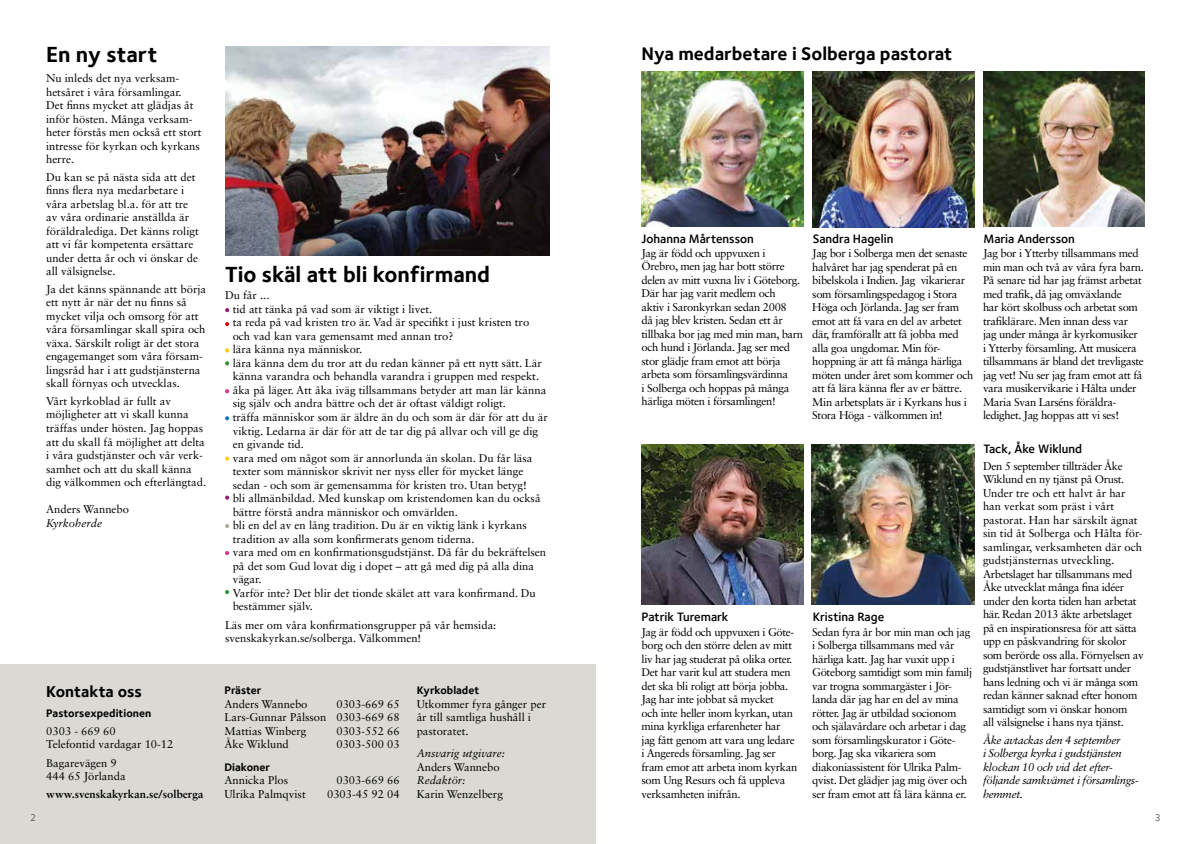
<style>
.page{position:relative;width:1191px;height:844px;background:#fff}
.page>*{position:absolute;margin:0;border:0;box-sizing:border-box;transform-origin:0 0}
.t1{font:700 22.5px "Foundry Sterling";color:#000}
.t2{font:700 18.75px "Foundry Sterling";color:#000}
.t3{font:700 16.25px "Foundry Sterling";color:#000}
.t4{font:600 12.5px "Foundry Sterling";color:#000}
.t5{font:11.25px/13.5px "Sabon LT Std";letter-spacing:-.03em;color:#000}
.t6{font:11.25px/13.5px "Sabon LT Std";color:#000}
.t7{font:italic 11.25px/13.5px "Sabon LT Std";letter-spacing:-.03em;color:#000}
.t8{font:700 11.25px "Foundry Sterling";color:#000}
.t9{font:italic 11.25px "Sabon LT Std";color:#000}
.t10{font:700 11.25px "Sabon LT Std";color:#000}
.t11{font:10px "Foundry Sterling";color:#46433a}
</style>
<div class="page">
<div style="left:0;top:664px;width:595px;height:179px;background:#dad9d3"></div>
<img style="left:641px;top:71px;width:162px;height:156px">
<img style="left:641px;top:444px;width:162px;height:160px">
<img style="left:812px;top:71px;width:162px;height:156px">
<img style="left:983px;top:71px;width:161px;height:156px">
<img style="left:811px;top:444px;width:163px;height:160px">
<svg style="left:225px;top:308px;width:4px;height:4px"></svg>
<svg style="left:225px;top:495px;width:4px;height:4px"></svg>
<svg style="left:225px;top:524px;width:4px;height:4px"></svg>
<svg style="left:225px;top:322px;width:4px;height:4px"></svg>
<svg style="left:225px;top:348px;width:4px;height:4px"></svg>
<svg style="left:225px;top:456px;width:4px;height:4px"></svg>
<svg style="left:225px;top:361px;width:4px;height:4px"></svg>
<svg style="left:225px;top:590px;width:4px;height:4px"></svg>
<svg style="left:225px;top:389px;width:4px;height:4px"></svg>
<svg style="left:225px;top:551px;width:4px;height:4px"></svg>
<svg style="left:225px;top:416px;width:4px;height:4px"></svg>
<img style="left:225px;top:46px;width:324px;height:209px">
<p class="t11" style="left:30px;top:811px;width:7px">2</p>
<h1 class="t1" style="left:46px;top:41px;width:113px">En ny start</h1>
<h2 class="t2" style="left:641px;top:42px;width:312px">Nya medarbetare i Solberga pastorat</h2>
<p class="t6" style="left:46px;top:71px;width:157px">Nu inleds det nya verksam&shy;hetsåret i våra församlingar.<br>Det finns mycket att glädjas åt inför hösten. Många verksam&shy;heter förstås men också ett stort intresse för kyrkan och kyrkans herre.</p>
<p class="t6" style="left:46px;top:170px;width:154px">Du kan se på nästa sida att det finns flera nya medarbetare i våra arbetslag bl.a. för att tre av våra ordinarie anställda är föräldralediga. Det känns roligt att vi får kompetenta ersättare under detta år och vi önskar de all välsignelse.</p>
<p class="t6" style="left:46px;top:282px;width:162px">Ja det känns spännande att börja ett nytt år när det nu finns så mycket vilja och omsorg för att våra församlingar skall spira och växa. Särskilt roligt är det stora engagemanget som våra försam&shy;lingsråd har i att gudstjänsterna skall förnyas och utvecklas.</p>
<p class="t6" style="left:46px;top:394px;width:161px">Vårt kyrkoblad är fullt av möjligheter att vi skall kunna träffas under hösten. Jag hoppas att du skall få möjlighet att delta i våra gudstjänster och vår verk&shy;samhet och att du skall känna dig välkommen och efterlängtad.</p>
<p class="t6" style="left:46px;top:502px;width:85px">Anders Wannebo</p>
<p class="t9" style="left:46px;top:516px;width:57px">Kyrkoherde</p>
<h3 class="t3" style="left:46px;top:681px;width:97px">Kontakta oss</h3>
<p class="t8" style="left:46px;top:706px;width:107px">Pastorsexpeditionen</p>
<p class="t6" style="left:46px;top:723px;width:129px">0303 - 669 60<br>Telefontid vardagar 10-12</p>
<p class="t6" style="left:46px;top:755px;width:81px">Bagarevägen 9<br>444 65 Jörlanda</p>
<p class="t10" style="left:46px;top:786px;width:159px">www.svenskakyrkan.se/solberga</p>
<h1 class="t1" style="left:225px;top:261px;width:266px">Tio skäl att bli konfirmand</h1>
<p class="t6" style="left:233px;top:288px;width:317px;text-indent:-8px">Du får ...<br>tid att tänka på vad som är viktigt i livet.<br>ta reda på vad kristen tro är. Vad är specifikt i just kristen tro och vad kan vara gemensamt med annan tro?<br>lära känna nya människor.<br>lära känna dem du tror att du redan känner på ett nytt sätt. Lär känna varandra och behandla varandra i gruppen med respekt. åka på läger. Att åka iväg tillsammans betyder att man lär känna sig själv och andra bättre och det är oftast väldigt roligt.<br>träffa människor som är äldre än du och som är där för att du är viktig. Ledarna är där för att de tar dig på allvar och vill ge dig en givande tid.<br>vara med om något som är annorlunda än skolan. Du får läsa texter som människor skrivit ner nyss eller för mycket länge sedan - och som är gemensamma för kristen tro. Utan betyg!<br>bli allmänbildad. Med kunskap om kristendomen kan du också bättre förstå andra människor och omvärlden.<br>bli en del av en lång tradition. Du är en viktig länk i kyrkans tradition av alla som konfirmerats genom tiderna.<br>vara med om en konfirmationsgudstjänst. Då får du bekräftelsen på det som Gud lovat dig i dopet – att gå med dig på alla dina vägar.<br>Varför inte? Det blir det tionde skälet att vara konfirmand. Du bestämmer själv.</p>
<p class="t6" style="left:225px;top:618px;width:273px">Läs mer om våra konfirmationsgrupper på vår hemsida: svenskakyrkan.se/solberga. Välkommen!</p>
<p class="t8" style="left:224px;top:683px;width:39px">Präster</p>
<p class="t6" style="left:224px;top:696px;width:85px">Anders Wannebo</p>
<p class="t6" style="left:224px;top:696px;width:177px;text-align:justify;text-indent:112px">0303-669 65<br>Lars-Gunnar Pålsson 0303-669 68<br>Mattias Winberg</p>
<p class="t6" style="left:336px;top:723px;width:65px">0303-552 66</p>
<p class="t6" style="left:224px;top:737px;width:66px">Åke Wiklund</p>
<p class="t6" style="left:336px;top:737px;width:65px">0303-500 03</p>
<p class="t8" style="left:224px;top:760px;width:47px">Diakoner</p>
<p class="t6" style="left:224px;top:773px;width:65px">Annicka Plos</p>
<p class="t6" style="left:327px;top:773px;width:74px;text-align:right">0303-669 66<br>0303-45 92 04</p>
<p class="t6" style="left:224px;top:786px;width:83px">Ulrika Palmqvist</p>
<p class="t8" style="left:417px;top:683px;width:64px">Kyrkobladet</p>
<p class="t6" style="left:417px;top:696px;width:131px">Utkommer fyra gånger per år till samtliga hushåll i pastoratet.</p>
<p class="t9" style="left:417px;top:746px;width:90px">Ansvarig utgivare:</p>
<p class="t6" style="left:417px;top:759px;width:85px">Anders Wannebo</p>
<p class="t9" style="left:417px;top:773px;width:50px">Redaktör:</p>
<p class="t6" style="left:417px;top:786px;width:88px">Karin Wenzelberg</p>
<p class="t4" style="left:641px;top:231px;width:114px">Johanna Mårtensson</p>
<p class="t5" style="left:641px;top:246px;width:163px">Jag är född och uppvuxen i<br>Örebro, men jag har bott större delen av mitt vuxna liv i Göteborg.<br>Där har jag varit medlem och<br>aktiv i Saronkyrkan sedan 2008<br>då jag blev kristen. Sedan ett år tillbaka bor jag med min man, barn och hund i Jörlanda. Jag ser med stor glädje fram emot att börja arbeta som församlingsvärdinna<br>i Solberga och hoppas på många härliga möten i församlingen!</p>
<p class="t4" style="left:812px;top:231px;width:82px">Sandra Hagelin</p>
<p class="t5" style="left:812px;top:246px;width:163px">Jag bor i Solberga men det senaste halvåret har jag spenderat på en bibelskola i Indien. Jag vikarierar som församlingspedagog i Stora<br>Höga och Jörlanda. Jag ser fram emot att få vara en del av arbetet där, framförallt att få jobba med alla goa ungdomar. Min för&shy;hoppning är att få många härliga möten under året som kommer och att få lära känna fler av er bättre.<br>Min arbetsplats är i Kyrkans hus i<br>Stora Höga - välkommen in!</p>
<p class="t4" style="left:641px;top:609px;width:88px">Patrik Turemark</p>
<p class="t5" style="left:641px;top:624px;width:157px">Jag är född och uppvuxen i Göte&shy;borg och den större delen av mitt liv har jag studerat på olika orter.<br>Det har varit kul att studera men det ska bli roligt att börja jobba.<br>Jag har inte jobbat så mycket<br>och inte heller inom kyrkan, utan mina kyrkliga erfarenheter har<br>jag fått genom att vara ung ledare i Angereds församling. Jag ser fram emot att arbeta inom kyrkan som Ung Resurs och få uppleva verksamheten inifrån.</p>
<p class="t4" style="left:812px;top:609px;width:73px">Kristina Rage</p>
<p class="t5" style="left:812px;top:625px;width:161px">Sedan fyra år bor min man och jag i Solberga tillsammans med vår härliga katt. Jag har vuxit upp i<br>Göteborg samtidigt som min familj var trogna sommargäster i Jör&shy;landa där jag har en del av mina rötter. Jag är utbildad socionom och själavårdare och arbetar i dag som församlingskurator i Göte&shy;borg. Jag ska vikariera som diakoniassistent för Ulrika Palm&shy;qvist. Det glädjer jag mig över och ser fram emot att få lära känna er.</p>
<p class="t4" style="left:983px;top:231px;width:93px">Maria Andersson</p>
<p class="t5" style="left:983px;top:246px;width:162px">Jag bor i Ytterby tillsammans med min man och två av våra fyra barn.<br>På senare tid har jag främst arbetat med trafik, då jag omväxlande<br>har kört skolbuss och arbetat som trafiklärare. Men innan dess var jag under många år kyrkomusiker i Ytterby församling. Att musicera tillsammans är bland det trevligaste jag vet! Nu ser jag fram emot att få vara musikervikarie i Hålta under Maria Svan Larséns föräldra&shy;ledighet. Jag hoppas att vi ses!</p>
<p class="t5" style="left:983px;top:458px;width:162px">Den 5 september tillträder Åke<br>Wiklund en ny tjänst på Orust.<br>Under tre och ett halvt år har han verkat som präst i vårt pastorat. Han har särskilt ägnat sin tid åt Solberga och Hålta för&shy;samlingar, verksamheten där och gudstjänsternas utveckling.<br>Arbetslaget har tillsammans med<br>Åke utvecklat många fina idéer under den korta tiden han arbetat här. Redan 2013 åkte arbetslaget på en inspirationsresa för att sätta upp en påskvandring för skolor som berörde oss alla. Förnyelsen av gudstjänstlivet har fortsatt under hans ledning och vi är många som redan känner saknad efter honom samtidigt som vi önskar honom<br>all välsignelse i hans nya tjänst.</p>
<p class="t7" style="left:983px;top:733px;width:157px">Åke avtackas den 4 september<br>i Solberga kyrka i gudstjänsten klockan 10 och vid det efter&shy;följande samkvämet i församlings&shy;hemmet.</p>
<p class="t4" style="left:983px;top:441px;width:100px">Tack, Åke Wiklund</p>
<p class="t11" style="left:1155px;top:811px;width:7px">3</p>
</div>
